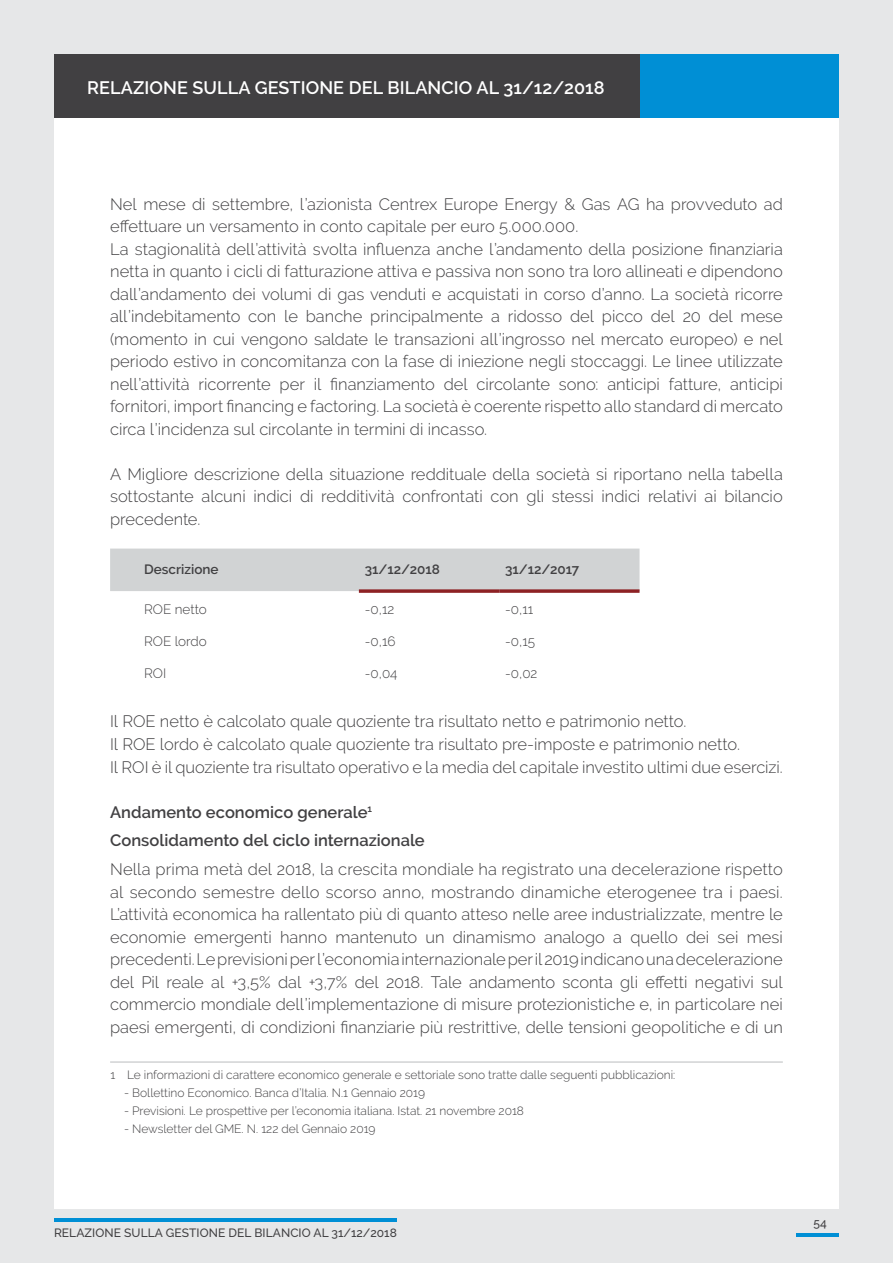
<style>
.page{position:relative;width:893px;height:1263px;background:#e6e7e8}
.page>*{position:absolute;margin:0;border:0;box-sizing:border-box;transform-origin:0 0}
.t1{font:600 18px "Raleway";letter-spacing:.005em;color:#fff}
.t2{font:300 16.5px/22.5px "Raleway";color:#414042}
.t3{font:600 16.5px/28.8px "Raleway";color:#414042}
.t4{font:300 13.5px "Raleway";color:#414042}
.t5{font:600 13.5px "Raleway";color:#414042}
.t6{font:300 12px "Raleway";color:#414042}
.t7{font:500 12px "Raleway";letter-spacing:.005em;color:#414042}
</style>
<div class="page">
<div style="left:54px;top:54px;width:785px;height:1155px;background:#fff"></div>
<hr style="left:796px;top:1233px;width:43px;height:3px;background:#008fd5">
<div style="left:110px;top:549px;width:529px;height:42px;background:#d1d3d4"></div>
<svg style="left:359px;top:589px;width:140px;height:4px"></svg>
<svg style="left:499px;top:589px;width:140px;height:4px"></svg>
<hr style="left:110px;top:1061px;width:673px;height:2px;background:#d1d3d4">
<div style="left:54px;top:54px;width:785px;height:64px;background:#414042"></div>
<div style="left:641px;top:54px;width:198px;height:64px;background:#008fd5"></div>
<hr style="left:54px;top:1218px;width:343px;height:4px;background:#008fd5">
<p class="t1" style="left:87px;top:78px;width:519px">Relazione su lla gestione del bi lancio al 31/12/2018</p>
<p class="t2" style="left:110px;top:193px;width:674px">Nel mese di settembre, l’azionista Centrex Europe Energy &amp; Gas AG ha provveduto ad effettuare un versamento in conto capitale per euro 5.000.000.<br>La stagionalità dell’attività svolta influenza anche l’andamento della posizione finanziaria netta in quanto i cicli di fatturazione attiva e passiva non sono tra loro allineati e dipendono dall’andamento dei volumi di gas venduti e acquistati in corso d’anno. La società ricorre all’indebitamento con le banche principalmente a ridosso del picco del 20 del mese (momento in cui vengono saldate le transazioni all’ingrosso nel mercato europeo) e nel periodo estivo in concomitanza con la fase di iniezione negli stoccaggi. Le linee utilizzate nell’attività ricorrente per il finanziamento del circolante sono: anticipi fatture, anticipi fornitori, import financing e factoring. La società è coerente rispetto allo standard di mercato circa l’incidenza sul circolante in termini di incasso.</p>
<p class="t2" style="left:110px;top:463px;width:674px;text-align:justify">A Migliore descrizione della situazione reddituale della società si riportano nella tabella sottostante alcuni indici di redditività confrontati con gli stessi indici relativi ai bilancio precedente.</p>
<p class="t5" style="left:144px;top:561px;width:76px">Descrizione</p>
<p class="t5" style="left:365px;top:561px;width:77px">31/12/2018</p>
<p class="t5" style="left:505px;top:561px;width:76px">31/12/2017</p>
<p class="t4" style="left:144px;top:602px;width:64px">ROE netto</p>
<p class="t4" style="left:365px;top:602px;width:31px">-0,12</p>
<p class="t4" style="left:505px;top:602px;width:30px">-0,11</p>
<p class="t4" style="left:144px;top:634px;width:64px">ROE lordo</p>
<p class="t4" style="left:365px;top:634px;width:32px">-0,16</p>
<p class="t4" style="left:505px;top:634px;width:31px">-0,15</p>
<p class="t4" style="left:144px;top:665px;width:24px">ROI</p>
<p class="t4" style="left:365px;top:665px;width:34px">-0,04</p>
<p class="t4" style="left:505px;top:665px;width:34px">-0,02</p>
<p class="t2" style="left:110px;top:710px;width:674px">Il ROE netto è calcolato quale quoziente tra risultato netto e patrimonio netto.<br>Il ROE lordo è calcolato quale quoziente tra risultato pre-imposte e patrimonio netto.<br>Il ROI è il quoziente tra risultato operativo e la media del capitale investito ultimi due esercizi.</p>
<p class="t3" style="left:110px;top:797px;width:316px">Andamento economico generale<sup>1<br></sup>Consolidamento del ciclo internazionale</p>
<p class="t2" style="left:110px;top:858px;width:674px;text-align:justify">Nella prima metà del 2018, la crescita mondiale ha registrato una decelerazione rispetto al secondo semestre dello scorso anno, mostrando dinamiche eterogenee tra i paesi.<br>L’attività economica ha rallentato più di quanto atteso nelle aree industrializzate, mentre le economie emergenti hanno mantenuto un dinamismo analogo a quello dei sei mesi precedenti. Le previsioni per l’economia internazionale per il 2019 indicano una decelerazione del Pil reale al +3,5% dal +3,7% del 2018. Tale andamento sconta gli effetti negativi sul commercio mondiale dell’implementazione di misure protezionistiche e, in particolare nei paesi emergenti, di condizioni finanziarie più restrittive, delle tensioni geopolitiche e di un</p>
<p class="t6" style="left:110px;top:1068px;width:566px">1 Le informazioni di carattere economico generale e settoriale sono tratte dalle seguenti pubblicazioni:</p>
<p class="t6" style="left:124px;top:1086px;width:303px">- Bollettino Economico. Banca d’Italia. N.1 Gennaio 2019</p>
<p class="t6" style="left:124px;top:1104px;width:401px">- Previsioni. Le prospettive per l’economia italiana. Istat. 21 novembre 2018</p>
<p class="t6" style="left:124px;top:1122px;width:253px">- Newsletter del GME. N. 122 del Gennaio 2019</p>
<p class="t7" style="left:54px;top:1226px;width:120px">RELAZIONE SULLA GESTIO</p>
<p class="t7" style="left:209px;top:1226px;width:89px">NE DEL BI LANCIO</p>
<p class="t7" style="left:314px;top:1226px;width:85px">AL 31/12/2018</p>
<p class="t7" style="left:813px;top:1216px;width:15px">54</p>
</div>
